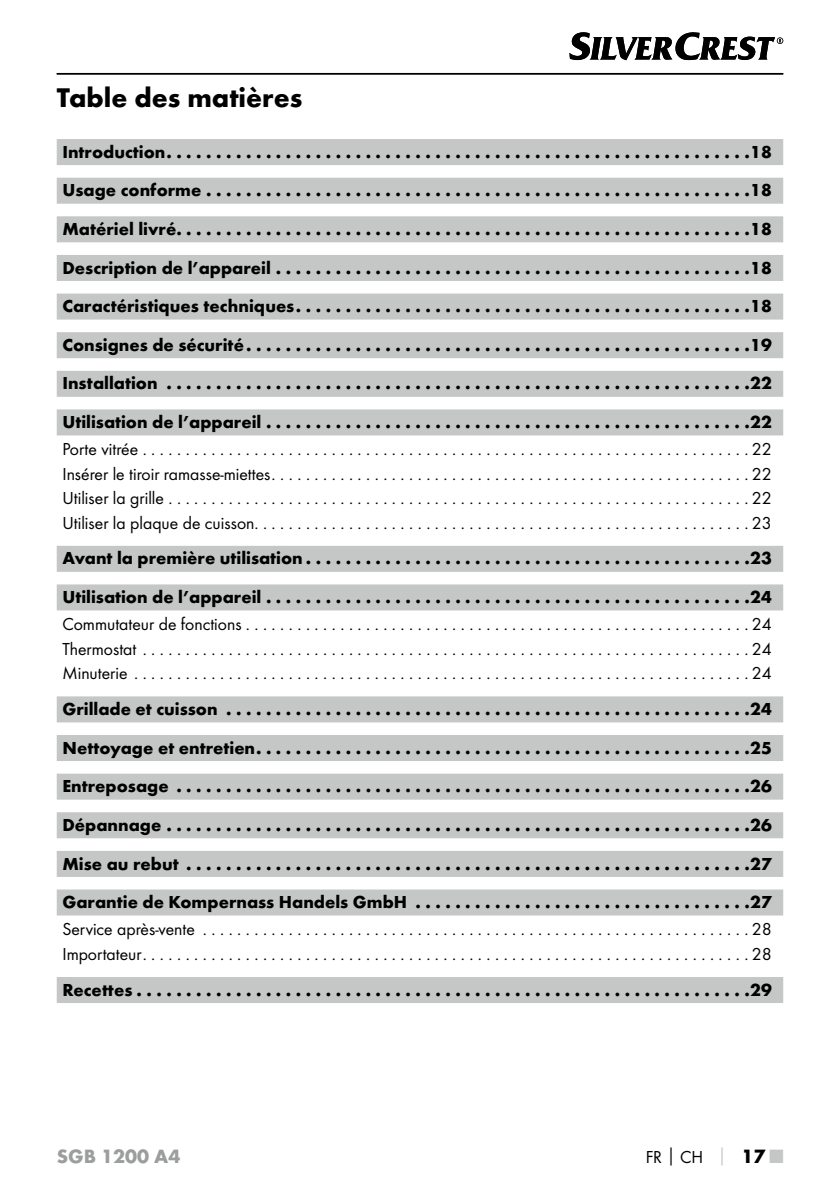
<style>
.page{position:relative;width:840px;height:1191px;background:#fff}
.page>*{position:absolute;margin:0;border:0;box-sizing:border-box;transform-origin:0 0}
.t1{font:700 28px "Futura";color:#000}
.t2{font:700 20px "Futura";color:#9c9d9d}
.t3{font:700 18px/38.6px "Futura";color:#000;text-align:justify}
.t4{font:18px/24.4px "Futura Boo";color:#000;text-align:justify}
.s1{font-family:"Futura";font-weight:700}
.s2{font-family:"Futura";font-weight:700;color:#c5c6c6}
.s3{font-family:"Futura";font-weight:700;font-size:20px}
.s4{font-family:"Futura";font-weight:700;font-size:20px;color:#c5c6c6}
</style>
<div class="page">
<hr style="left:57px;top:73px;width:725px;height:1px;background:#000">
<svg style="left:569px;top:32px;width:213px;height:28px"></svg>
<div style="left:57px;top:139px;width:725px;height:26px;background:#c5c6c6"></div>
<div style="left:57px;top:178px;width:725px;height:26px;background:#c5c6c6"></div>
<div style="left:57px;top:216px;width:725px;height:26px;background:#c5c6c6"></div>
<div style="left:57px;top:255px;width:725px;height:26px;background:#c5c6c6"></div>
<div style="left:57px;top:293px;width:725px;height:26px;background:#c5c6c6"></div>
<div style="left:57px;top:332px;width:725px;height:26px;background:#c5c6c6"></div>
<div style="left:57px;top:371px;width:725px;height:26px;background:#c5c6c6"></div>
<div style="left:57px;top:409px;width:725px;height:26px;background:#c5c6c6"></div>
<div style="left:57px;top:546px;width:725px;height:26px;background:#c5c6c6"></div>
<div style="left:57px;top:584px;width:725px;height:26px;background:#c5c6c6"></div>
<div style="left:57px;top:696px;width:725px;height:26px;background:#c5c6c6"></div>
<div style="left:57px;top:735px;width:725px;height:26px;background:#c5c6c6"></div>
<div style="left:57px;top:773px;width:725px;height:26px;background:#c5c6c6"></div>
<div style="left:57px;top:812px;width:725px;height:26px;background:#c5c6c6"></div>
<div style="left:57px;top:851px;width:725px;height:26px;background:#c5c6c6"></div>
<div style="left:57px;top:889px;width:725px;height:26px;background:#c5c6c6"></div>
<div style="left:57px;top:977px;width:725px;height:26px;background:#c5c6c6"></div>
<h1 class="t1" style="left:57px;top:80px;width:247px">Table des matières</h1>
<p class="t3" style="left:62px;top:132px;width:710px">Introduction . . . . . . . . . . . . . . . . . . . . . . . . . . . . . . . . . . . . . . . . . . . . . . . . . . . . . . . . . . 18<br>Usage conforme . . . . . . . . . . . . . . . . . . . . . . . . . . . . . . . . . . . . . . . . . . . . . . . . . . . . . . 18<br>Matériel livré . . . . . . . . . . . . . . . . . . . . . . . . . . . . . . . . . . . . . . . . . . . . . . . . . . . . . . . . . 18<br>Description de l’appareil . . . . . . . . . . . . . . . . . . . . . . . . . . . . . . . . . . . . . . . . . . . . . . . 18<br>Caractéristiques techniques . . . . . . . . . . . . . . . . . . . . . . . . . . . . . . . . . . . . . . . . . . . . . 18<br>Consignes de sécurité . . . . . . . . . . . . . . . . . . . . . . . . . . . . . . . . . . . . . . . . . . . . . . . . . . 19<br>Installation . . . . . . . . . . . . . . . . . . . . . . . . . . . . . . . . . . . . . . . . . . . . . . . . . . . . . . . . . . 22<br>Utilisation de l’appareil . . . . . . . . . . . . . . . . . . . . . . . . . . . . . . . . . . . . . . . . . . . . . . . . 22</p>
<p class="t4" style="left:62px;top:437px;width:710px">Porte vitrée . . . . . . . . . . . . . . . . . . . . . . . . . . . . . . . . . . . . . . . . . . . . . . . . . . . . . . . . . . . . . . . . . . . . . . 22<br>Insérer le tiroir ramasse-miettes . . . . . . . . . . . . . . . . . . . . . . . . . . . . . . . . . . . . . . . . . . . . . . . . . . . . . . . 22<br>Utiliser la grille . . . . . . . . . . . . . . . . . . . . . . . . . . . . . . . . . . . . . . . . . . . . . . . . . . . . . . . . . . . . . . . . . . . 22<br>Utiliser la plaque de cuisson..........................................................23</p>
<p class="t3" style="left:62px;top:539px;width:710px">Avant la première utilisation . . . . . . . . . . . . . . . . . . . . . . . . . . . . . . . . . . . . . . . . . . . . 23<br>Utilisation de l’appareil . . . . . . . . . . . . . . . . . . . . . . . . . . . . . . . . . . . . . . . . . . . . . . . . 24</p>
<p class="t4" style="left:62px;top:612px;width:710px">Commutateur de fonctions . . . . . . . . . . . . . . . . . . . . . . . . . . . . . . . . . . . . . . . . . . . . . . . . . . . . . . . . . . 24<br>Thermostat . . . . . . . . . . . . . . . . . . . . . . . . . . . . . . . . . . . . . . . . . . . . . . . . . . . . . . . . . . . . . . . . . . . . . . 24<br>Minuterie . . . . . . . . . . . . . . . . . . . . . . . . . . . . . . . . . . . . . . . . . . . . . . . . . . . . . . . . . . . . . . . . . . . . . . . 24</p>
<p class="t3" style="left:62px;top:689px;width:710px">Grillade et cuisson . . . . . . . . . . . . . . . . . . . . . . . . . . . . . . . . . . . . . . . . . . . . . . . . . . . . 24<br>Nettoyage et entretien . . . . . . . . . . . . . . . . . . . . . . . . . . . . . . . . . . . . . . . . . . . . . . . . . 25<br>Entreposage . . . . . . . . . . . . . . . . . . . . . . . . . . . . . . . . . . . . . . . . . . . . . . . . . . . . . . . . . 26<br>Dépannage . . . . . . . . . . . . . . . . . . . . . . . . . . . . . . . . . . . . . . . . . . . . . . . . . . . . . . . . . . 26<br>Mise au rebut . . . . . . . . . . . . . . . . . . . . . . . . . . . . . . . . . . . . . . . . . . . . . . . . . . . . . . . . 27<br>Garantie de Kompernass Handels GmbH . . . . . . . . . . . . . . . . . . . . . . . . . . . . . . . . . 27</p>
<p class="t4" style="left:62px;top:917px;width:710px">Service après-vente . . . . . . . . . . . . . . . . . . . . . . . . . . . . . . . . . . . . . . . . . . . . . . . . . . . . . . . . . . . . . . . 28<br>Importateur . . . . . . . . . . . . . . . . . . . . . . . . . . . . . . . . . . . . . . . . . . . . . . . . . . . . . . . . . . . . . . . . . . . . . . 28</p>
<p class="t3" style="left:62px;top:970px;width:710px">Recettes . . . . . . . . . . . . . . . . . . . . . . . . . . . . . . . . . . . . . . . . . . . . . . . . . . . . . . . . . . . . . 29</p>
<p class="t2" style="left:57px;top:1143px;width:125px">SGB 1200 A4</p>
<p class="t4" style="left:645px;top:1144px;width:139px">FR<span class="s1">│</span>CH <span class="s2">│</span> <span class="s3">17</span> <span class="s4">■</span></p>
</div>
